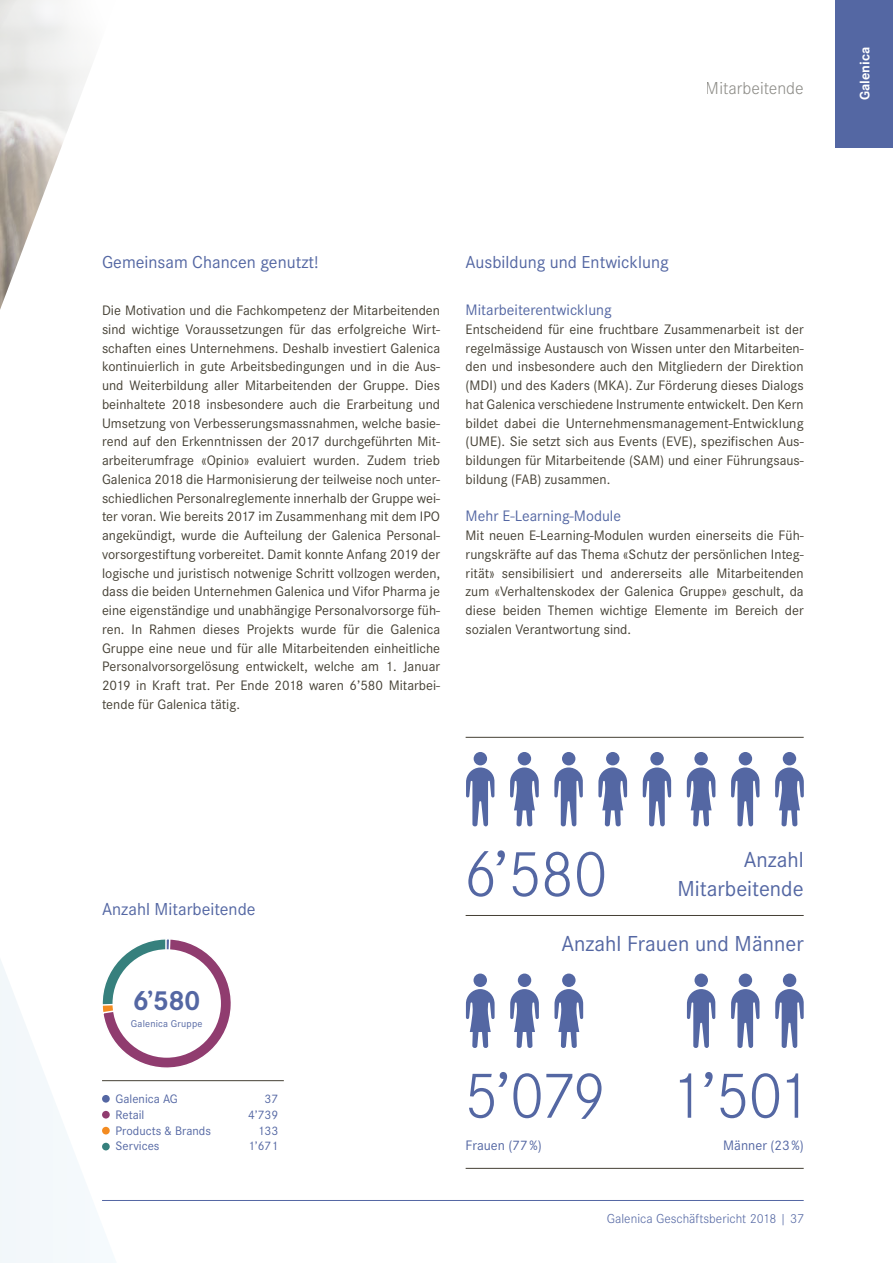
<style>
.page{position:relative;width:893px;height:1263px;background:#fff}
.page>*{position:absolute;margin:0;border:0;box-sizing:border-box;transform-origin:0 0}
.t1{font:300 67.5px "Corporate S";letter-spacing:-.02em;color:#5467a3}
.t2{font:700 28.65px "Corporate S";color:#5467a3}
.t3{font:22.5px/29.2px "Corporate S";color:#5467a3;text-align:right}
.t4{font:18px "Corporate S";color:#5467a3}
.t5{font:300 18px "Corporate S";color:#8d8c87}
.t6{font:15.75px "Corporate S";color:#5467a3}
.t7{font:14.25px/18.8px "Corporate S";color:#454034;text-align:justify}
.t8{font:14.25px "Corporate S";color:#5467a3}
.t9{font:700 14.25px "Corporate S";color:#fff}
.t10{font:300 13.5px "Corporate S";color:#5467a3}
.t11{font:12.75px "Corporate S";color:#5467a3}
.t12{font:10.35px "Corporate S";letter-spacing:.02em;color:#5467a3}
</style>
<div class="page">
<svg style="left:0;top:959px;width:122px;height:304px"></svg>
<svg style="left:101px;top:939px;width:130px;height:130px"></svg>
<hr style="left:102px;top:1200px;width:702px;height:1px;background:#5467a3">
<hr style="left:466px;top:737px;width:338px;height:1px;background:#454034">
<hr style="left:466px;top:915px;width:338px;height:1px;background:#454034">
<hr style="left:466px;top:1168px;width:338px;height:1px;background:#454034">
<svg style="left:466px;top:767px;width:29px;height:59px"></svg>
<div style="left:474px;top:752px;width:13px;height:13px;background:#5467a3;border-radius:50%"></div>
<svg style="left:731px;top:767px;width:29px;height:59px"></svg>
<div style="left:739px;top:752px;width:13px;height:13px;background:#5467a3;border-radius:50%"></div>
<svg style="left:643px;top:767px;width:28px;height:59px"></svg>
<div style="left:650px;top:752px;width:14px;height:13px;background:#5467a3;border-radius:50%"></div>
<svg style="left:554px;top:767px;width:29px;height:59px"></svg>
<div style="left:562px;top:752px;width:13px;height:13px;background:#5467a3;border-radius:50%"></div>
<div style="left:518px;top:752px;width:13px;height:13px;background:#5467a3;border-radius:50%"></div>
<svg style="left:510px;top:767px;width:29px;height:59px"></svg>
<div style="left:606px;top:752px;width:13px;height:13px;background:#5467a3;border-radius:50%"></div>
<svg style="left:598px;top:767px;width:29px;height:59px"></svg>
<div style="left:694px;top:752px;width:14px;height:13px;background:#5467a3;border-radius:50%"></div>
<svg style="left:687px;top:767px;width:28px;height:59px"></svg>
<div style="left:783px;top:752px;width:13px;height:13px;background:#5467a3;border-radius:50%"></div>
<svg style="left:775px;top:767px;width:29px;height:59px"></svg>
<svg style="left:775px;top:989px;width:29px;height:59px"></svg>
<div style="left:783px;top:973px;width:13px;height:14px;background:#5467a3;border-radius:50%"></div>
<svg style="left:731px;top:989px;width:29px;height:59px"></svg>
<div style="left:739px;top:973px;width:13px;height:14px;background:#5467a3;border-radius:50%"></div>
<svg style="left:687px;top:989px;width:29px;height:59px"></svg>
<div style="left:694px;top:973px;width:14px;height:14px;background:#5467a3;border-radius:50%"></div>
<div style="left:473px;top:973px;width:14px;height:14px;background:#5467a3;border-radius:50%"></div>
<svg style="left:466px;top:989px;width:29px;height:59px"></svg>
<div style="left:518px;top:973px;width:13px;height:14px;background:#5467a3;border-radius:50%"></div>
<svg style="left:510px;top:989px;width:29px;height:59px"></svg>
<div style="left:562px;top:973px;width:14px;height:14px;background:#5467a3;border-radius:50%"></div>
<svg style="left:554px;top:989px;width:29px;height:59px"></svg>
<div style="left:102px;top:1095px;width:8px;height:7px;background:#5467a3;border-radius:50%"></div>
<div style="left:102px;top:1111px;width:8px;height:7px;background:#903c6f;border-radius:50%"></div>
<div style="left:102px;top:1127px;width:8px;height:7px;background:#f38b20;border-radius:50%"></div>
<div style="left:102px;top:1143px;width:8px;height:7px;background:#36807d;border-radius:50%"></div>
<div style="left:113px;top:949px;width:108px;height:109px;background:#fff;border-radius:50%"></div>
<hr style="left:102px;top:1080px;width:182px;height:1px;background:#454034">
<div style="left:835px;top:0;width:58px;height:148px;background:#5467a3"></div>
<svg style="left:0;top:0;width:81px;height:302px"></svg>
<p class="t5" style="left:706px;top:78px;width:99px">Mitarbeitende</p>
<p class="t9" style="left:856px;top:100px;width:55px;rotate:-90deg">Galenica</p>
<p class="t4" style="left:102px;top:252px;width:218px">Gemeinsam Chancen genutzt!</p>
<p class="t7" style="left:102px;top:301px;width:340px">Die Motivation und die Fachkompetenz der Mitarbeitenden sind wichtige Voraussetzungen für das erfolgreiche Wirt&shy;schaften eines Unternehmens. Deshalb investiert Galenica kontinuierlich in gute Arbeitsbedingungen und in die Aus&shy;und Weiterbildung aller Mitarbeitenden der Gruppe. Dies beinhaltete 2018 insbesondere auch die Erarbeitung und Umsetzung von Verbesserungsmassnahmen, welche basie&shy;rend auf den Erkenntnissen der 2017 durchgeführten Mit&shy;arbeiterumfrage «Opinio» evaluiert wurden. Zudem trieb Galenica 2018 die Harmonisierung der teilweise noch unter&shy;schiedlichen Personalreglemente innerhalb der Gruppe wei&shy;ter voran. Wie bereits 2017 im Zusammenhang mit dem IPO angekündigt, wurde die Aufteilung der Galenica Personal&shy;vorsorgestiftung vorbereitet. Damit konnte Anfang 2019 der logische und juristisch notwenige Schritt vollzogen werden, dass die beiden Unternehmen Galenica und Vifor Pharma je eine eigenständige und unabhängige Personalvorsorge füh&shy;ren. In Rahmen dieses Projekts wurde für die Galenica Gruppe eine neue und für alle Mitarbeitenden einheitliche Personalvorsorgelösung entwickelt, welche am 1. Januar 2019 in Kraft trat. Per Ende 2018 waren 6’580 Mitarbei&shy;tende für Galenica tätig.</p>
<p class="t4" style="left:466px;top:252px;width:205px">Ausbildung und Entwicklung</p>
<p class="t6" style="left:466px;top:301px;width:148px">Mitarbeiterentwicklung</p>
<p class="t7" style="left:466px;top:320px;width:340px">Entscheidend für eine fruchtbare Zusammenarbeit ist der regelmässige Austausch von Wissen unter den Mitarbeiten&shy;den und insbesondere auch den Mitgliedern der Direktion (MDI) und des Kaders (MKA). Zur Förderung dieses Dialogs hat Galenica verschiedene Instrumente entwickelt. Den Kern bildet dabei die Unternehmensmanagement-Entwicklung (UME). Sie setzt sich aus Events (EVE), spezifischen Aus&shy;bildungen für Mitarbeitende (SAM) und einer Führungsaus&shy;bildung (FAB) zusammen.</p>
<p class="t6" style="left:466px;top:507px;width:157px">Mehr E-Learning-Module</p>
<p class="t7" style="left:466px;top:526px;width:340px">Mit neuen E-Learning-Modulen wurden einerseits die Füh&shy;rungskräfte auf das Thema «Schutz der persönlichen Integ&shy;rität» sensibilisiert und andererseits alle Mitarbeitenden zum «Verhaltenskodex der Galenica Gruppe» geschult, da diese beiden Themen wichtige Elemente im Bereich der sozialen Verantwortung sind.</p>
<p class="t4" style="left:102px;top:899px;width:155px">Anzahl Mitarbeitende</p>
<h2 class="t2" style="left:133px;top:984px;width:69px">6’580</h2>
<p class="t12" style="left:131px;top:1018px;width:73px">Galenica Gruppe</p>
<p class="t11" style="left:116px;top:1091px;width:64px">Galenica AG</p>
<p class="t11" style="left:265px;top:1091px;width:15px">37</p>
<p class="t11" style="left:116px;top:1107px;width:30px">Retail</p>
<p class="t11" style="left:248px;top:1107px;width:32px">4’739</p>
<p class="t11" style="left:116px;top:1123px;width:97px">Products &amp; Brands</p>
<p class="t11" style="left:258px;top:1123px;width:22px">133</p>
<p class="t11" style="left:116px;top:1139px;width:45px">Services</p>
<p class="t11" style="left:248px;top:1139px;width:32px">1’671</p>
<h1 class="t1" style="left:463px;top:836px;width:147px">6’580</h1>
<h3 class="t3" style="left:677px;top:845px;width:128px">Anzahl<br>Mitarbeitende</h3>
<h3 class="t3" style="left:561px;top:929px;width:244px">Anzahl Frauen und Männer</h3>
<h1 class="t1" style="left:464px;top:1057px;width:351px">5’079 1’501</h1>
<p class="t8" style="left:466px;top:1137px;width:78px">Frauen (77%)</p>
<p class="t8" style="left:723px;top:1137px;width:82px">Männer (23%)</p>
<p class="t10" style="left:607px;top:1210px;width:198px">Galenica Geschäftsbericht 2018 | 37</p>
</div>
